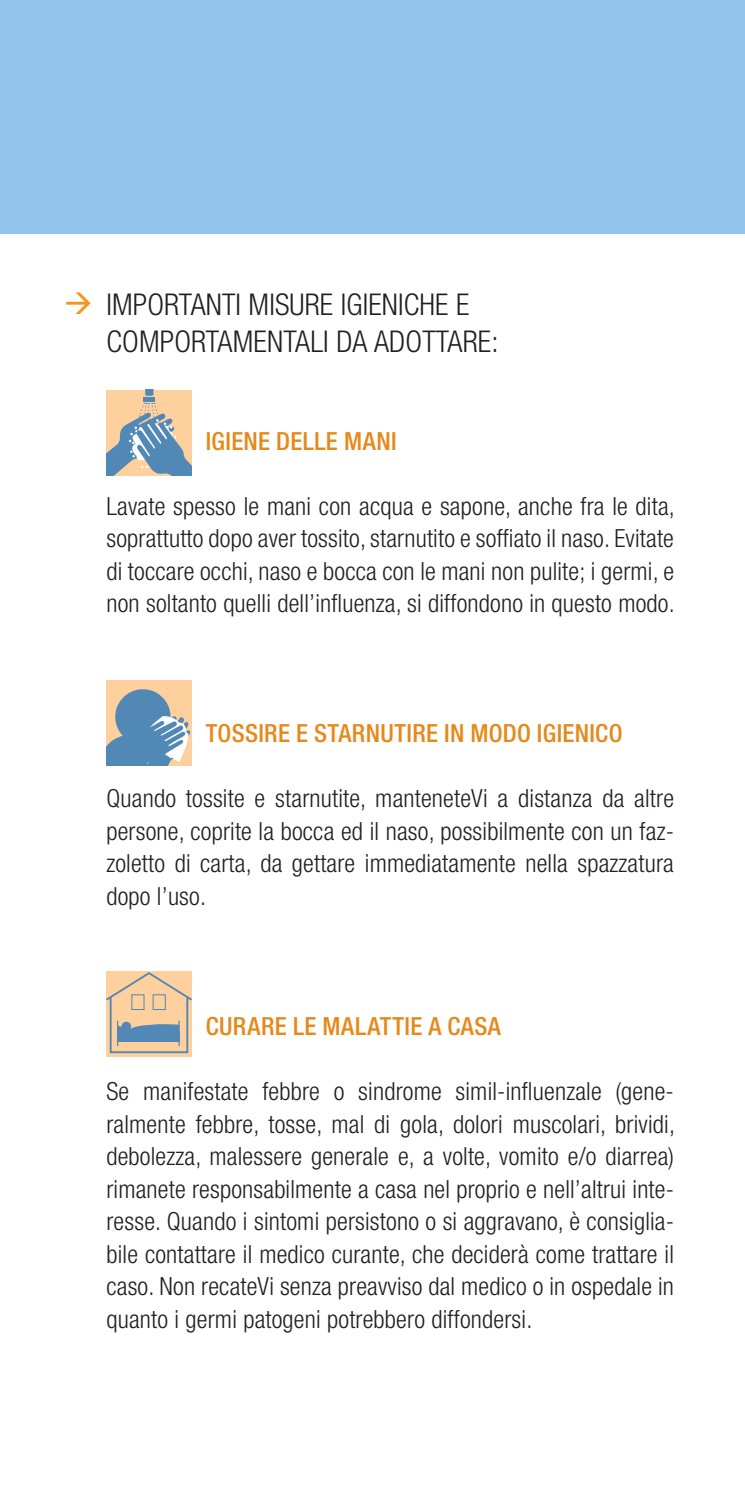
<style>
.page{position:relative;width:745px;height:1489px;background:#fff}
.page>*{position:absolute;margin:0;border:0;box-sizing:border-box;transform-origin:0 0}
.t1{font:300 condensed 30px/37.5px "Helvetica Neue";letter-spacing:.005em;color:#231f20}
.t2{font:300 condensed 25px/32.5px "Helvetica Neue";letter-spacing:.01em;color:#231f20;text-align:justify}
.t3{font:500 condensed 25px "Helvetica Neue";letter-spacing:.015em;color:#e5891b}
.s1{color:#f7931d}
</style>
<div class="page">
<div style="left:0;top:0;width:744px;height:234px;background:#92c5eb"></div>
<div style="left:106px;top:680px;width:85px;height:85px;background:#fed09e"></div>
<svg style="left:106px;top:689px;width:85px;height:76px"></svg>
<div style="left:106px;top:390px;width:85px;height:85px;background:#fed09e"></div>
<hr style="left:143px;top:397px;width:12px;height:4px;background:#5288b5">
<svg style="left:145px;top:390px;width:8px;height:6px"></svg>
<svg style="left:106px;top:403px;width:85px;height:72px"></svg>
<div style="left:106px;top:971px;width:85px;height:85px;background:#fed09e"></div>
<div style="left:110px;top:995px;width:78px;height:58px;border:2px solid #5288b5"></div>
<svg style="left:106px;top:972px;width:85px;height:30px"></svg>
<div style="left:131px;top:994px;width:13px;height:15px;border:1px solid #5288b5"></div>
<div style="left:152px;top:994px;width:14px;height:15px;border:1px solid #5288b5"></div>
<svg style="left:117px;top:1020px;width:62px;height:26px"></svg>
<p class="t1" style="left:106px;top:288px;width:393px;text-indent:-43px"><span class="s1">→</span> IMPORTANTI MISURE IGIENICHE E<br>COMPORTAMENTALI DA ADOTTARE:</p>
<p class="t3" style="left:206px;top:432px;width:192px">IGIENE DELLE MANI</p>
<p class="t2" style="left:106px;top:491px;width:569px">Lavate spesso le mani con acqua e sapone, anche fra le dita, soprattutto dopo aver tossito, starnutito e soffiato il naso. Evitate di toccare occhi, naso e bocca con le mani non pulite; i germi, e non soltanto quelli dell’influenza, si diffondono in questo modo.</p>
<p class="t3" style="left:206px;top:724px;width:418px">TOSSIRE E STARNUTIRE IN MODO IGIENICO</p>
<p class="t2" style="left:106px;top:784px;width:568px">Quando tossite e starnutite, manteneteVi a distanza da altre persone, coprite la bocca ed il naso, possibilmente con un faz&shy;zoletto di carta, da gettare immediatamente nella spazzatura dopo l’uso.</p>
<p class="t3" style="left:206px;top:1017px;width:296px">CURARE LE MALATTIE A CASA</p>
<p class="t2" style="left:106px;top:1076px;width:569px">Se manifestate febbre o sindrome simil-influenzale (gene&shy;ralmente febbre, tosse, mal di gola, dolori muscolari, brividi, debolezza, malessere generale e, a volte, vomito e/o diarrea) rimanete responsabilmente a casa nel proprio e nell’altrui inte&shy;resse. Quando i sintomi persistono o si aggravano, è consiglia&shy;bile contattare il medico curante, che deciderà come trattare il caso. Non recateVi senza preavviso dal medico o in ospedale in quanto i germi patogeni potrebbero diffondersi.</p>
</div>
